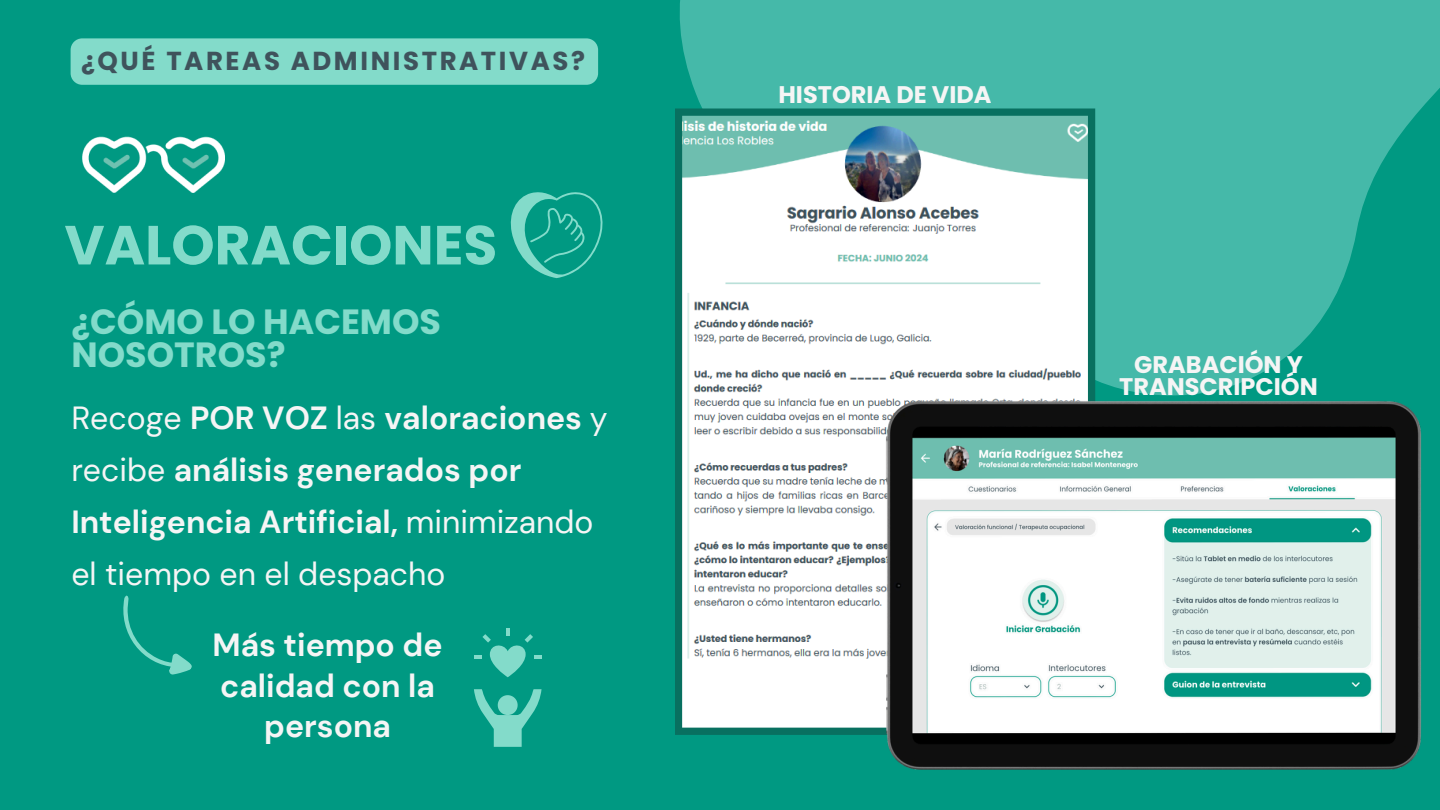
<style>
.page{position:relative;width:1440px;height:810px;background:#009982}
.page>*{position:absolute;margin:0;border:0;box-sizing:border-box;transform-origin:0 0}
.t1{font:700 55px "Poppins";color:#83dbca}
.t2{font:700 35px/33px "Poppins";color:#83dbca}
.t3{font:700 32px/51.8px "DM Sans";color:#f5f5f5}
.t4{font:700 26px "Poppins";letter-spacing:.1em;color:#3f535c}
.t5{font:700 24px/22.5px "Poppins";color:#f5f5f5;text-align:center}
.s1{font-weight:400}
</style>
<div class="page">
<svg style="left:679px;top:0;width:761px;height:396px;fill:#45b9a9"></svg>
<img style="left:82px;top:137px;width:143px;height:55px">
<svg style="left:510px;top:192px;width:93px;height:86px"></svg>
<svg style="left:675px;top:108px;width:420px;height:627px;background:#d3e3e2"></svg>
<svg style="left:123px;top:595px;width:69px;height:80px"></svg>
<svg style="left:474px;top:689px;width:67px;height:58px"></svg>
<svg style="left:474px;top:628px;width:67px;height:49px"></svg>
<img style="left:885px;top:400px;width:537px;height:370px">
<div style="left:71px;top:38px;width:527px;height:47px;background:#83dbca"></div>
<p class="t4" style="left:81px;top:43px;width:506px">¿QUÉ TAREAS ADMINISTRATIVAS?</p>
<h4 class="t1" style="left:64px;top:207px;width:434px">VALORACIONES</h4>
<h1 class="t2" style="left:71px;top:305px;width:371px">¿CÓMO LO HACEMOS<br>NOSOTROS?</h1>
<p class="t3" style="left:71px;top:393px;width:538px"><span class="s1">Recoge</span> POR VOZ <span class="s1">las</span> valoraciones <span class="s1">y recibe</span> análisis generados por<br>Inteligencia Artificial, <span class="s1">minimizando el tiempo en el despacho</span></p>
<h2 class="t3" style="left:213px;top:625px;width:232px;line-height:40.5px;text-align:center">Más tiempo de calidad con la persona</h2>
<h3 class="t5" style="left:778px;top:83px;width:215px">HISTORIA DE VIDA</h3>
<p class="t5" style="left:1119px;top:353px;width:200px">GRABACIÓN Y<br>TRANSCRIPCIÓN</p>
</div>
